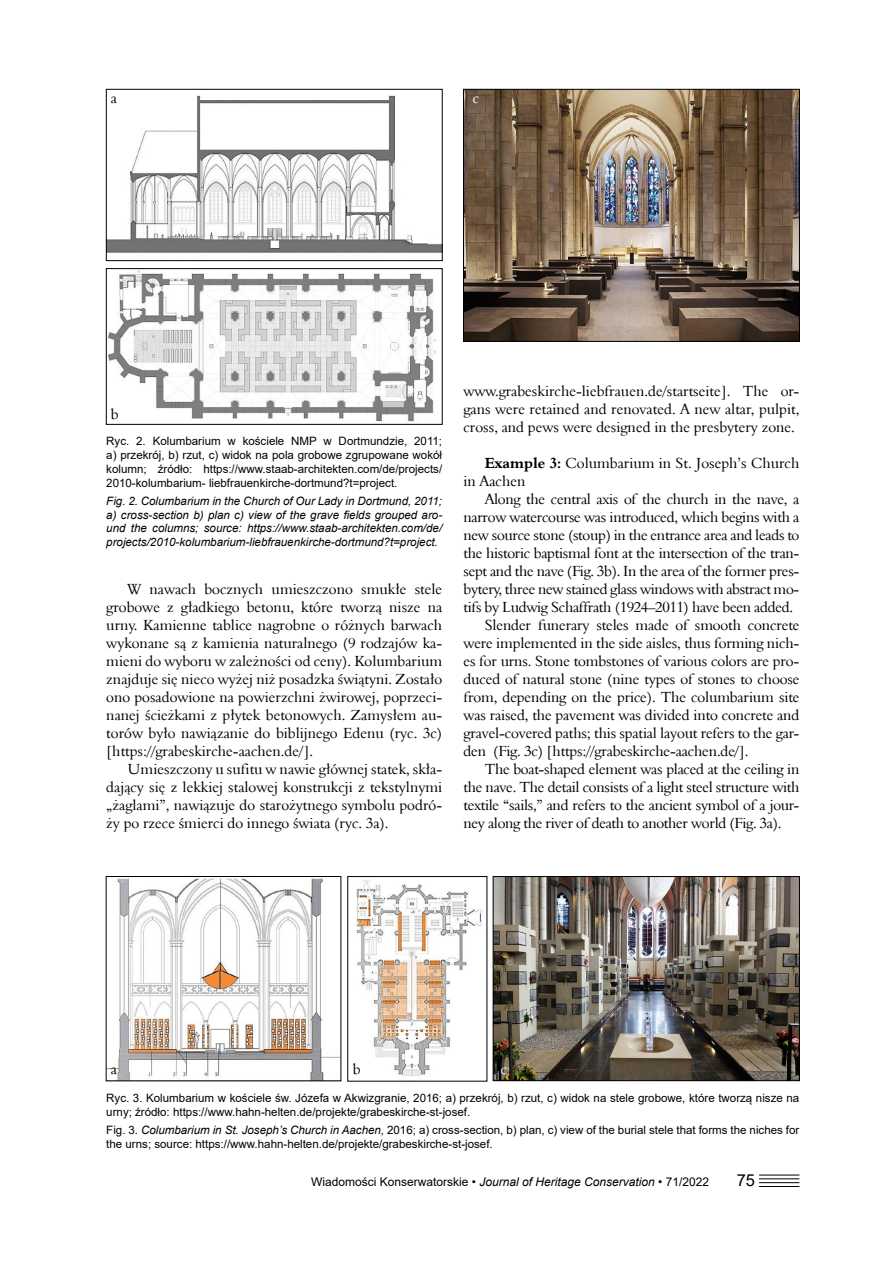
<style>
.page{position:relative;width:893px;height:1263px;background:#fff}
.page>*{position:absolute;margin:0;border:0;box-sizing:border-box;transform-origin:0 0}
.t1{font:16.5px "Arial";color:#000}
.t2{font:15px/18px "Aldine 401 EU Normal";letter-spacing:-.01em;color:#000;text-align:justify}
.t3{font:15px "Aldine 401 EU Normal";color:#fff}
.t4{font:12px "Arial";color:#000}
.t5{font:11.55px/13.8px "Arial";color:#000}
.t6{font:italic 11.55px/13.8px "Arial";color:#000;text-align:justify}
.s1{font-family:"Aldine 401 EU";font-weight:700}
.s2{font-style:italic}
</style>
<div class="page">
<hr style="left:759px;top:1175px;width:40px;height:1px;background:#000">
<hr style="left:759px;top:1178px;width:40px;height:1px;background:#000">
<hr style="left:759px;top:1182px;width:40px;height:1px;background:#000">
<hr style="left:759px;top:1186px;width:40px;height:1px;background:#000">
<img style="left:108px;top:95px;width:332px;height:158px">
<div style="left:106px;top:89px;width:336px;height:172px;border:1px solid #000"></div>
<img style="left:108px;top:271px;width:328px;height:151px">
<div style="left:106px;top:268px;width:336px;height:157px;border:1px solid #000"></div>
<img style="left:465px;top:91px;width:333px;height:249px">
<div style="left:463px;top:89px;width:337px;height:253px;border:1px solid #000"></div>
<img style="left:108px;top:878px;width:231px;height:201px">
<img style="left:356px;top:880px;width:126px;height:196px">
<img style="left:495px;top:878px;width:303px;height:201px">
<div style="left:493px;top:876px;width:307px;height:205px;border:1px solid #000"></div>
<p class="t2" style="left:111px;top:89px;width:8px">a</p>
<p class="t3" style="left:473px;top:89px;width:8px">c</p>
<p class="t2" style="left:111px;top:405px;width:9px">b</p>
<p class="t5" style="left:106px;top:434px;width:337px;text-align:justify">Ryc. 2. Kolumbarium w kościele NMP w Dortmundzie, 2011; a) przekrój, b) rzut, c) widok na pola grobowe zgrupowane wokół kolumn; źródło: https://www.staab-architekten.com/de/projects/ 2010-kolumbarium- liebfrauenkirche-dortmund?t=project.</p>
<p class="t6" style="left:106px;top:494px;width:337px">Fig. 2. Columbarium in the Church of Our Lady in Dortmund, 2011; a) cross-section b) plan c) view of the grave fields grouped aro&shy;und the columns; source: https://www.staab-architekten.com/de/ projects/2010-kolumbarium-liebfrauenkirche-dortmund?t=project.</p>
<p class="t2" style="left:106px;top:580px;width:337px;text-indent:21px">W nawach bocznych umieszczono smukłe stele grobowe z gładkiego betonu, które tworzą nisze na urny. Kamienne tablice nagrobne o różnych barwach wykonane są z kamienia naturalnego (9 rodzajów ka&shy;mieni do wyboru w zależności od ceny). Kolumbarium znajduje się nieco wyżej niż posadzka świątyni. Zostało ono posadowione na powierzchni żwirowej, poprzeci&shy;nanej ścieżkami z płytek betonowych. Zamysłem au&shy;torów było nawiązanie do biblijnego Edenu (ryc. 3c) [https://grabeskirche-aachen.de/].</p>
<p class="t2" style="left:106px;top:760px;width:337px;text-indent:21px">Umieszczony u sufitu w nawie głównej statek, skła&shy;dający się z lekkiej stalowej konstrukcji z tekstylnymi „żaglami”, nawiązuje do starożytnego symbolu podró&shy;ży po rzece śmierci do innego świata (ryc. 3a).</p>
<p class="t2" style="left:463px;top:382px;width:337px">www.grabeskirche-liebfrauen.de/startseite]. The or&shy;gans were retained and renovated. A new altar, pulpit, cross, and pews were designed in the presbytery zone.</p>
<p class="t2" style="left:463px;top:454px;width:337px;text-indent:21px"><span class="s1">Example 3:</span> Columbarium in St. Joseph’s Church in Aachen</p>
<p class="t2" style="left:485px;top:490px;width:316px">Along the central axis of the church in the nave, a</p>
<p class="t2" style="left:463px;top:508px;width:337px">narrow watercourse was introduced, which begins with a</p>
<p class="t2" style="left:463px;top:526px;width:337px">new source stone (stoup) in the entrance area and leads to</p>
<p class="t2" style="left:463px;top:544px;width:337px">the historic baptismal font at the intersection of the tran-</p>
<p class="t2" style="left:463px;top:562px;width:337px">sept and the nave (Fig. 3b). In the area of the former pres-</p>
<p class="t2" style="left:463px;top:580px;width:337px">bytery, three new stained glass windows with abstract mo-</p>
<p class="t2" style="left:463px;top:598px;width:331px">tifs by Ludwig Schaffrath (1924–2011) have been added.</p>
<p class="t2" style="left:485px;top:616px;width:316px">Slender funerary steles made of smooth concrete</p>
<p class="t2" style="left:463px;top:634px;width:337px">were implemented in the side aisles, thus forming nich-</p>
<p class="t2" style="left:463px;top:652px;width:337px">es for urns. Stone tombstones of various colors are pro-</p>
<p class="t2" style="left:463px;top:670px;width:337px">duced of natural stone (nine types of stones to choose</p>
<p class="t2" style="left:463px;top:688px;width:337px">from, depending on the price). The columbarium site</p>
<p class="t2" style="left:463px;top:706px;width:337px">was raised, the pavement was divided into concrete and</p>
<p class="t2" style="left:463px;top:724px;width:337px">gravel-covered paths; this spatial layout refers to the gar-</p>
<p class="t2" style="left:463px;top:742px;width:287px">den (Fig. 3c) [https://grabeskirche-aachen.de/].</p>
<p class="t2" style="left:485px;top:760px;width:316px">The boat-shaped element was placed at the ceiling in</p>
<p class="t2" style="left:463px;top:778px;width:337px">the nave. The detail consists of a light steel structure with</p>
<p class="t2" style="left:463px;top:796px;width:337px">textile “sails,” and refers to the ancient symbol of a jour-</p>
<p class="t2" style="left:463px;top:814px;width:319px">ney along the river of death to another world (Fig. 3a).</p>
<p class="t2" style="left:111px;top:1060px;width:8px">a</p>
<p class="t2" style="left:353px;top:1060px;width:9px">b</p>
<p class="t3" style="left:501px;top:1060px;width:8px">c</p>
<p class="t5" style="left:106px;top:1091px;width:694px">Ryc. 3. Kolumbarium w kościele św. Józefa w Akwizgranie, 2016; a) przekrój, b) rzut, c) widok na stele grobowe, które tworzą nisze na urny; źródło: https://www.hahn-helten.de/projekte/grabeskirche-st-josef.</p>
<p class="t5" style="left:106px;top:1123px;width:695px">Fig. 3. <span class="s2">Columbarium in St. Joseph’s Church in Aachen</span>, 2016; a) cross-section, b) plan, c) view of the burial stele that forms the niches for the urns; source: https://www.hahn-helten.de/projekte/grabeskirche-st-josef.</p>
<p class="t4" style="left:311px;top:1173px;width:399px">Wiadomości Konserwatorskie • <span class="s2">Journal of Heritage Conservation</span> • 71/2022</p>
<p class="t1" style="left:737px;top:1168px;width:20px">75</p>
</div>
